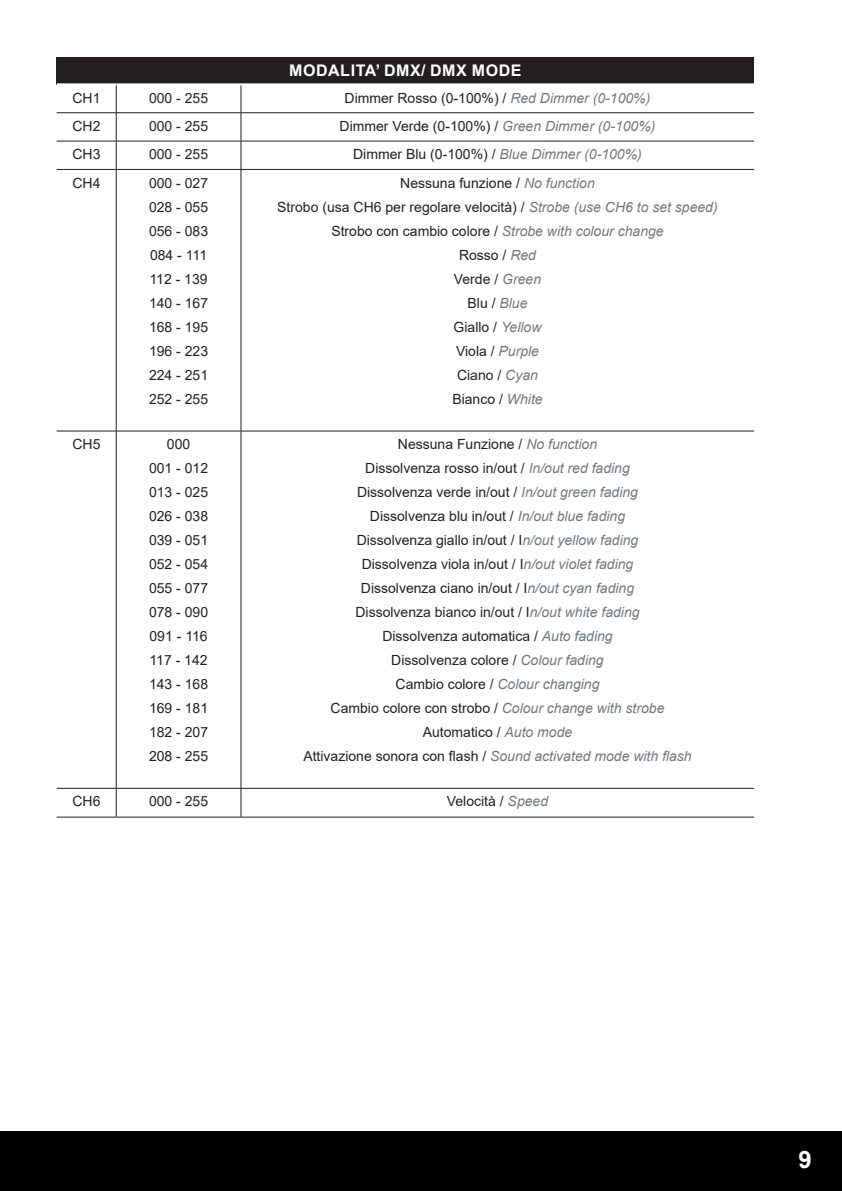
<style>
.page{position:relative;width:842px;height:1191px;background:#fff}
.page>*{position:absolute;margin:0;border:0;box-sizing:border-box;transform-origin:0 0}
.t1{font:700 24px "Arial";color:#fff}
.t2{font:700 16px "Arial";letter-spacing:.035em;color:#fff}
.t3{font:14px/24px "Arial";color:#231f20;text-align:center}
.s1{font-style:italic;color:#74777f}
</style>
<div class="page">
<div style="left:0;top:1131px;width:842px;height:60px;background:#000"></div>
<div style="left:57px;top:57px;width:697px;height:27px;background:#231f20"></div>
<hr style="left:57px;top:83px;width:59px;height:2px;background:#fff">
<hr style="left:116px;top:83px;width:125px;height:2px;background:#fff">
<hr style="left:241px;top:83px;width:513px;height:2px;background:#fff">
<hr style="left:57px;top:112px;width:59px;height:1px;background:#231f20">
<hr style="left:116px;top:112px;width:125px;height:1px;background:#231f20">
<hr style="left:241px;top:112px;width:513px;height:1px;background:#231f20">
<hr style="left:57px;top:141px;width:59px;height:1px;background:#231f20">
<hr style="left:57px;top:169px;width:59px;height:1px;background:#231f20">
<hr style="left:116px;top:141px;width:125px;height:1px;background:#231f20">
<svg style="left:116px;top:85px;width:1px;height:84px"></svg>
<hr style="left:241px;top:141px;width:513px;height:1px;background:#231f20">
<svg style="left:241px;top:85px;width:1px;height:84px"></svg>
<hr style="left:116px;top:169px;width:125px;height:1px;background:#231f20">
<hr style="left:116px;top:170px;width:1px;height:261px;background:#231f20">
<hr style="left:241px;top:169px;width:513px;height:1px;background:#231f20">
<hr style="left:241px;top:170px;width:1px;height:261px;background:#231f20">
<hr style="left:57px;top:431px;width:59px;height:1px;background:#231f20">
<hr style="left:57px;top:788px;width:59px;height:1px;background:#231f20">
<hr style="left:116px;top:431px;width:125px;height:1px;background:#231f20">
<hr style="left:116px;top:431px;width:1px;height:357px;background:#231f20">
<hr style="left:241px;top:431px;width:513px;height:1px;background:#231f20">
<hr style="left:241px;top:431px;width:1px;height:357px;background:#231f20">
<hr style="left:116px;top:788px;width:125px;height:1px;background:#231f20">
<svg style="left:116px;top:788px;width:1px;height:28px"></svg>
<hr style="left:241px;top:788px;width:513px;height:1px;background:#231f20">
<svg style="left:241px;top:788px;width:1px;height:28px"></svg>
<hr style="left:57px;top:816px;width:59px;height:1px;background:#231f20">
<hr style="left:116px;top:816px;width:125px;height:1px;background:#231f20">
<hr style="left:241px;top:816px;width:513px;height:1px;background:#231f20">
<p class="t2" style="left:289px;top:59px;width:234px">MODALITA’ DMX/ DMX MODE</p>
<p class="t3" style="left:72px;top:86px;width:29px">CH1</p>
<p class="t3" style="left:149px;top:86px;width:61px">000 - 255</p>
<p class="t3" style="left:345px;top:86px;width:307px">Dimmer Rosso (0-100%) / <span class="s1">Red Dimmer (0-100%)</span></p>
<p class="t3" style="left:72px;top:114px;width:29px">CH2</p>
<p class="t3" style="left:149px;top:114px;width:61px">000 - 255</p>
<p class="t3" style="left:340px;top:114px;width:317px">Dimmer Verde (0-100%) / <span class="s1">Green Dimmer (0-100%)</span></p>
<p class="t3" style="left:72px;top:142px;width:29px">CH3</p>
<p class="t3" style="left:149px;top:142px;width:61px">000 - 255</p>
<p class="t3" style="left:353px;top:142px;width:290px">Dimmer Blu (0-100%) / <span class="s1">Blue Dimmer (0-100%)</span></p>
<p class="t3" style="left:72px;top:171px;width:29px">CH4</p>
<p class="t3" style="left:149px;top:171px;width:61px;text-align:justify">000 - 027<br>028 - 055<br>056 - 083<br>084 - 111<br>112 - 139<br>140 - 167<br>168 - 195<br>196 - 223<br>224 - 251<br>252 - 255</p>
<p class="t3" style="left:277px;top:171px;width:442px">Nessuna funzione / <span class="s1">No function<br></span>Strobo (usa CH6 per regolare velocità) / <span class="s1">Strobe (use CH6 to set speed)<br></span>Strobo con cambio colore / <span class="s1">Strobe with colour change<br></span>Rosso / <span class="s1">Red<br></span>Verde / <span class="s1">Green<br></span>Blu / <span class="s1">Blue<br></span>Giallo / <span class="s1">Yellow<br></span>Viola / <span class="s1">Purple<br></span>Ciano / <span class="s1">Cyan<br></span>Bianco / <span class="s1">White</span></p>
<p class="t3" style="left:72px;top:432px;width:29px">CH5</p>
<p class="t3" style="left:149px;top:432px;width:61px">000<br>001 - 012<br>013 - 025<br>026 - 038<br>039 - 051<br>052 - 054<br>055 - 077<br>078 - 090<br>091 - 116<br>117 - 142<br>143 - 168<br>169 - 181<br>182 - 207<br>208 - 255</p>
<p class="t3" style="left:303px;top:432px;width:390px">Nessuna Funzione / <span class="s1">No function<br></span>Dissolvenza rosso in/out / <span class="s1">In/out red fading<br></span>Dissolvenza verde in/out / <span class="s1">In/out green fading<br></span>Dissolvenza blu in/out / <span class="s1">In/out blue fading<br></span>Dissolvenza giallo in/out / I<span class="s1">n/out yellow fading<br></span>Dissolvenza viola in/out / I<span class="s1">n/out violet fading<br></span>Dissolvenza ciano in/out / I<span class="s1">n/out cyan fading<br></span>Dissolvenza bianco in/out / I<span class="s1">n/out white fading<br></span>Dissolvenza automatica / <span class="s1">Auto fading<br></span>Dissolvenza colore / <span class="s1">Colour fading<br></span>Cambio colore / <span class="s1">Colour changing<br></span>Cambio colore con strobo / <span class="s1">Colour change with strobe </span>Automatico / <span class="s1">Auto mode<br></span>Attivazione sonora con flash / <span class="s1">Sound activated mode with flash</span></p>
<p class="t3" style="left:72px;top:789px;width:29px">CH6</p>
<p class="t3" style="left:149px;top:789px;width:61px">000 - 255</p>
<p class="t3" style="left:447px;top:789px;width:103px">Velocità / <span class="s1">Speed</span></p>
<h1 class="t1" style="left:799px;top:1143px;width:15px">9</h1>
</div>
